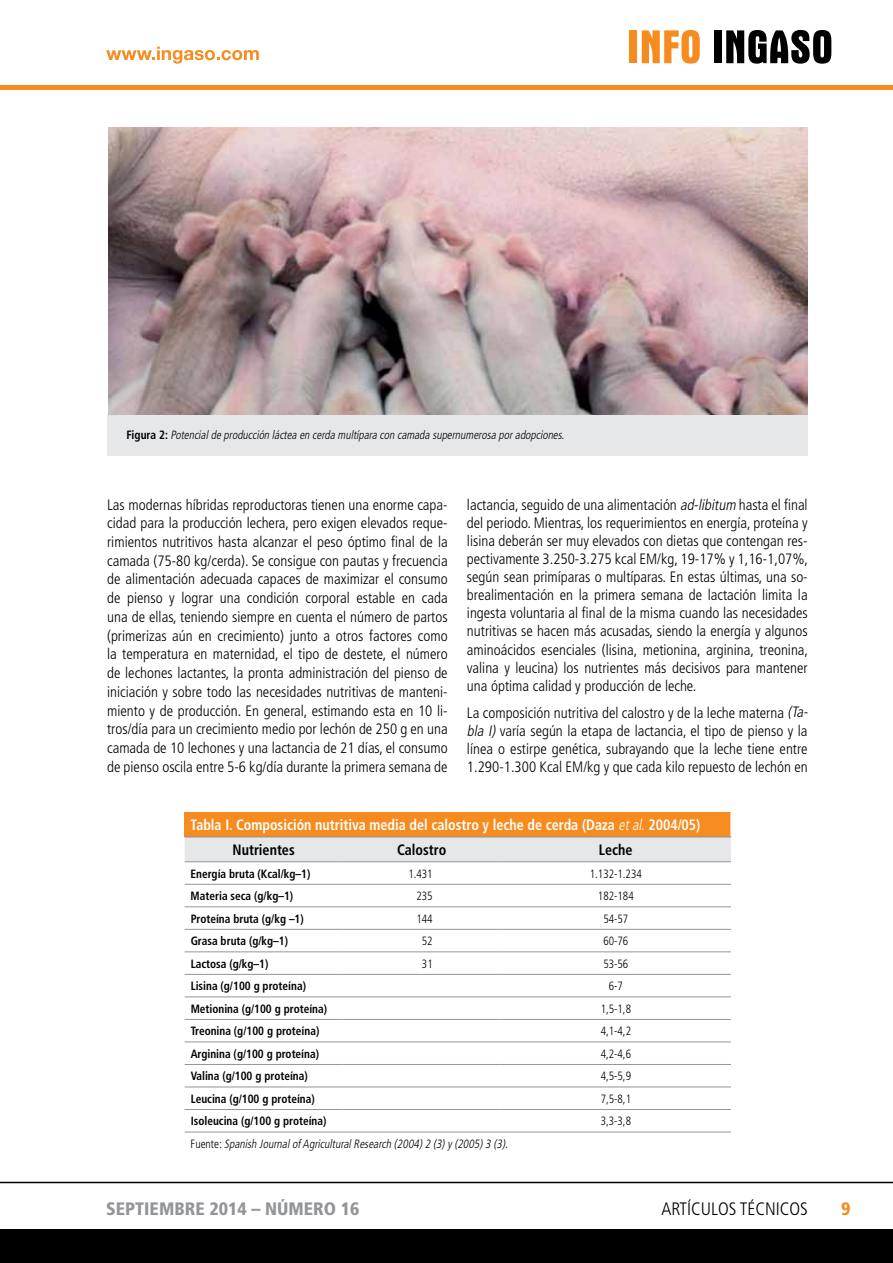
<style>
.page{position:relative;width:893px;height:1263px;background:#fff}
.page>*{position:absolute;margin:0;border:0;box-sizing:border-box;transform-origin:0 0}
.t1{font:900 condensed 18px "Frutiger";color:#939598}
.t2{font:300 condensed 18px "Frutiger";color:#000}
.t3{font:900 condensed 18px "Frutiger";color:#f68b1f}
.t4{font:300 condensed 15px/18.8px "Frutiger";color:#000;text-align:justify}
.t5{font:700 condensed 15px/24.8px "Frutiger";color:#fff;scale:.94 1}
.t6{font:700 condensed 15px "Frutiger";color:#000;scale:.94 1}
.t7{font:700 condensed 12px "Frutiger";color:#000;scale:.94 1}
.t8{font:300 condensed 12px "Frutiger";color:#000;scale:.94 1}
.t9{font:italic 300 condensed 12px "Frutiger";color:#000;scale:.95 1}
.t10{font:italic 300 condensed 12px "Frutiger";color:#000;scale:.96 1}
.s1{font-weight:700;font-style:normal}
.s2{font-style:italic}
.s3{font-weight:300;font-style:italic}
.s4{color:#000}
.s5{font-style:normal}
</style>
<div class="page">
<hr style="left:0;top:85px;width:893px;height:4px;background:#f68b1f">
<div style="left:630px;top:30px;width:7px;height:33px;background:#f68b1f"></div>
<svg style="left:642px;top:30px;width:58px;height:34px"></svg>
<div style="left:714px;top:30px;width:8px;height:33px;background:#000"></div>
<svg style="left:726px;top:30px;width:105px;height:34px"></svg>
<div style="left:0;top:1229px;width:893px;height:34px;background:#000"></div>
<hr style="left:0;top:1182px;width:893px;height:1px;background:#000">
<svg style="left:106px;top:47px;width:153px;height:17px"></svg>
<svg style="left:185px;top:812px;width:546px;height:49px;background:#edb780"></svg>
<hr style="left:185px;top:837px;width:158px;height:1px;background:#939598">
<hr style="left:343px;top:837px;width:158px;height:1px;background:#939598">
<hr style="left:501px;top:837px;width:230px;height:1px;background:#939598">
<hr style="left:185px;top:861px;width:158px;height:1px;background:#939598">
<hr style="left:343px;top:861px;width:158px;height:1px;background:#939598">
<hr style="left:501px;top:861px;width:230px;height:1px;background:#939598">
<hr style="left:185px;top:1132px;width:158px;height:1px;background:#939598">
<hr style="left:343px;top:1132px;width:158px;height:1px;background:#939598">
<hr style="left:501px;top:1132px;width:230px;height:1px;background:#939598">
<hr style="left:185px;top:884px;width:158px;height:1px;background:#939598">
<hr style="left:343px;top:884px;width:158px;height:1px;background:#939598">
<hr style="left:501px;top:884px;width:230px;height:1px;background:#939598">
<hr style="left:185px;top:906px;width:158px;height:1px;background:#939598">
<hr style="left:343px;top:906px;width:158px;height:1px;background:#939598">
<hr style="left:501px;top:906px;width:230px;height:1px;background:#939598">
<hr style="left:185px;top:929px;width:158px;height:1px;background:#939598">
<hr style="left:343px;top:929px;width:158px;height:1px;background:#939598">
<hr style="left:501px;top:929px;width:230px;height:1px;background:#939598">
<hr style="left:185px;top:951px;width:158px;height:1px;background:#939598">
<hr style="left:343px;top:951px;width:158px;height:1px;background:#939598">
<hr style="left:501px;top:951px;width:230px;height:1px;background:#939598">
<hr style="left:185px;top:974px;width:158px;height:1px;background:#939598">
<hr style="left:343px;top:974px;width:158px;height:1px;background:#939598">
<hr style="left:501px;top:974px;width:230px;height:1px;background:#939598">
<hr style="left:185px;top:996px;width:158px;height:1px;background:#939598">
<hr style="left:343px;top:996px;width:158px;height:1px;background:#939598">
<hr style="left:501px;top:996px;width:230px;height:1px;background:#939598">
<hr style="left:185px;top:1019px;width:158px;height:1px;background:#939598">
<hr style="left:343px;top:1019px;width:158px;height:1px;background:#939598">
<hr style="left:501px;top:1019px;width:230px;height:1px;background:#939598">
<hr style="left:185px;top:1041px;width:158px;height:1px;background:#939598">
<hr style="left:343px;top:1041px;width:158px;height:1px;background:#939598">
<hr style="left:501px;top:1041px;width:230px;height:1px;background:#939598">
<hr style="left:185px;top:1064px;width:158px;height:1px;background:#939598">
<hr style="left:343px;top:1064px;width:158px;height:1px;background:#939598">
<hr style="left:501px;top:1064px;width:230px;height:1px;background:#939598">
<hr style="left:185px;top:1086px;width:158px;height:1px;background:#939598">
<hr style="left:343px;top:1086px;width:158px;height:1px;background:#939598">
<hr style="left:501px;top:1086px;width:230px;height:1px;background:#939598">
<hr style="left:185px;top:1109px;width:158px;height:1px;background:#939598">
<hr style="left:343px;top:1109px;width:158px;height:1px;background:#939598">
<hr style="left:501px;top:1109px;width:230px;height:1px;background:#939598">
<div style="left:107px;top:414px;width:701px;height:42px;background:#e6e7e8"></div>
<img style="left:108px;top:128px;width:700px;height:286px">
<p class="t9" style="left:126px;top:428px;width:465px"><span class="s1">F i g u r a 2 :</span> Potencialde producción láctea en cerda multípara con camada supernumerosa poradopciones.</p>
<p class="t4" style="left:107px;top:495px;width:342px">Las modernas híbridas reproductoras tienen una enorme capa&shy;cidad para la producción lechera, pero exigen elevados reque&shy;rimientos nutritivos hasta alcanzar el peso óptimo final de la camada (75-80 kg/cerda). Se consigue con pautas y frecuencia de alimentación adecuada capaces de maximizar el consumo de pienso y lograr una condición corporal estable en cada una de ellas, teniendo siempre en cuenta el número de partos (primerizas aún en crecimiento) junto a otros factores como la temperatura en maternidad, el tipo de destete, el número de lechones lactantes, la pronta administración del pienso de iniciación y sobre todo las necesidades nutritivas de manteni&shy;miento y de producción. En general, estimando esta en 10 li&shy;tros/día para un crecimiento medio por lechón de 250 g en una camada de 10 lechones y una lactancia de 21 días, el consumo de pienso oscila entre 5-6 kg/día durante la primera semana de</p>
<p class="t4" style="left:467px;top:495px;width:343px;line-height:18.1px">lactancia, seguido de una alimentación <span class="s2">ad-libitum</span> hasta el final del periodo. Mientras, los requerimientos en energía, proteína y lisina deberán ser muy elevados con dietas que contengan res&shy;pectivamente 3.250-3.275 kcal EM/kg, 19-17% y 1,16-1,07%, según sean primíparas o multíparas. En estas últimas, una so&shy;brealimentación en la primera semana de lactación limita la ingesta voluntaria al final de la misma cuando las necesidades nutritivas se hacen más acusadas, siendo la energía y algunos aminoácidos esenciales (lisina, metionina, arginina, treonina, valina y leucina) los nutrientes más decisivos para mantener una óptima calidad y producción de leche.</p>
<p class="t4" style="left:467px;top:703px;width:345px;line-height:18.1px;text-align:left">La composición nutritiva del calostro y de la leche materna <span class="s2">(Ta&shy;bla I)</span> varía según la etapa de lactancia, el tipo de pienso y la línea o estirpe genética, subrayando que la leche tiene entre 1.290-1.300 Kcal EM/kg y que cada kilo repuesto de lechón en</p>
<p class="t5" style="left:233px;top:813px;width:499px;text-indent:-42px">Tabla I. Composición nutritiva media del calostro y leche de cerda (Daza <span class="s3">etal.</span>2004/05)<br><span class="s4">Nutrientes</span></p>
<p class="t6" style="left:397px;top:841px;width:54px">Calostro</p>
<p class="t6" style="left:599px;top:841px;width:37px">Leche</p>
<p class="t7" style="left:191px;top:866px;width:129px">Energía bruta (Kcal/kg–1)</p>
<p class="t8" style="left:408px;top:866px;width:27px">1.431</p>
<p class="t8" style="left:590px;top:866px;width:57px">1.132-1.234</p>
<p class="t7" style="left:191px;top:889px;width:111px">Materia seca (g/kg–1)</p>
<p class="t8" style="left:416px;top:889px;width:19px">235</p>
<p class="t8" style="left:598px;top:889px;width:40px">182-184</p>
<p class="t7" style="left:191px;top:911px;width:122px">Proteína bruta (g/kg –1)</p>
<p class="t8" style="left:416px;top:912px;width:19px">144</p>
<p class="t8" style="left:603px;top:912px;width:28px">54-57</p>
<p class="t7" style="left:191px;top:934px;width:105px">Grasa bruta (g/kg–1)</p>
<p class="t8" style="left:422px;top:934px;width:13px">52</p>
<p class="t8" style="left:603px;top:934px;width:28px">60-76</p>
<p class="t7" style="left:191px;top:956px;width:84px">Lactosa (g/kg–1)</p>
<p class="t8" style="left:422px;top:957px;width:13px">31</p>
<p class="t8" style="left:603px;top:957px;width:28px">53-56</p>
<p class="t7" style="left:191px;top:979px;width:124px">Lisina (g/100 g proteína)</p>
<p class="t8" style="left:609px;top:979px;width:17px">6-7</p>
<p class="t7" style="left:191px;top:1001px;width:147px">Metionina (g/100 g proteína)</p>
<p class="t8" style="left:601px;top:1002px;width:34px">1,5-1,8</p>
<p class="t7" style="left:191px;top:1024px;width:138px">Treonina (g/100 g proteína)</p>
<p class="t8" style="left:601px;top:1024px;width:34px">4,1-4,2</p>
<p class="t7" style="left:191px;top:1046px;width:138px">Arginina (g/100 g proteína)</p>
<p class="t8" style="left:601px;top:1047px;width:34px">4,2-4,6</p>
<p class="t7" style="left:191px;top:1069px;width:126px">Valina (g/100 g proteína)</p>
<p class="t8" style="left:601px;top:1069px;width:34px">4,5-5,9</p>
<p class="t7" style="left:191px;top:1091px;width:133px">Leucina (g/100 g proteína)</p>
<p class="t8" style="left:601px;top:1092px;width:34px">7,5-8,1</p>
<p class="t7" style="left:191px;top:1114px;width:146px">Isoleucina (g/100 g proteína)</p>
<p class="t8" style="left:601px;top:1114px;width:34px">3,3-3,8</p>
<p class="t10" style="left:191px;top:1137px;width:334px"><span class="s5">F u e n t e :</span> Spanish JournalofAgriculturalResearch (2004)2 (3)y(2005)3 (3).</p>
<p class="t1" style="left:106px;top:1198px;width:255px">SEPTIEMBRE 2014 – NÚMERO 16</p>
<p class="t2" style="left:661px;top:1199px;width:148px">ARTÍCULOS TÉCNICOS</p>
<p class="t3" style="left:841px;top:1198px;width:11px">9</p>
</div>
